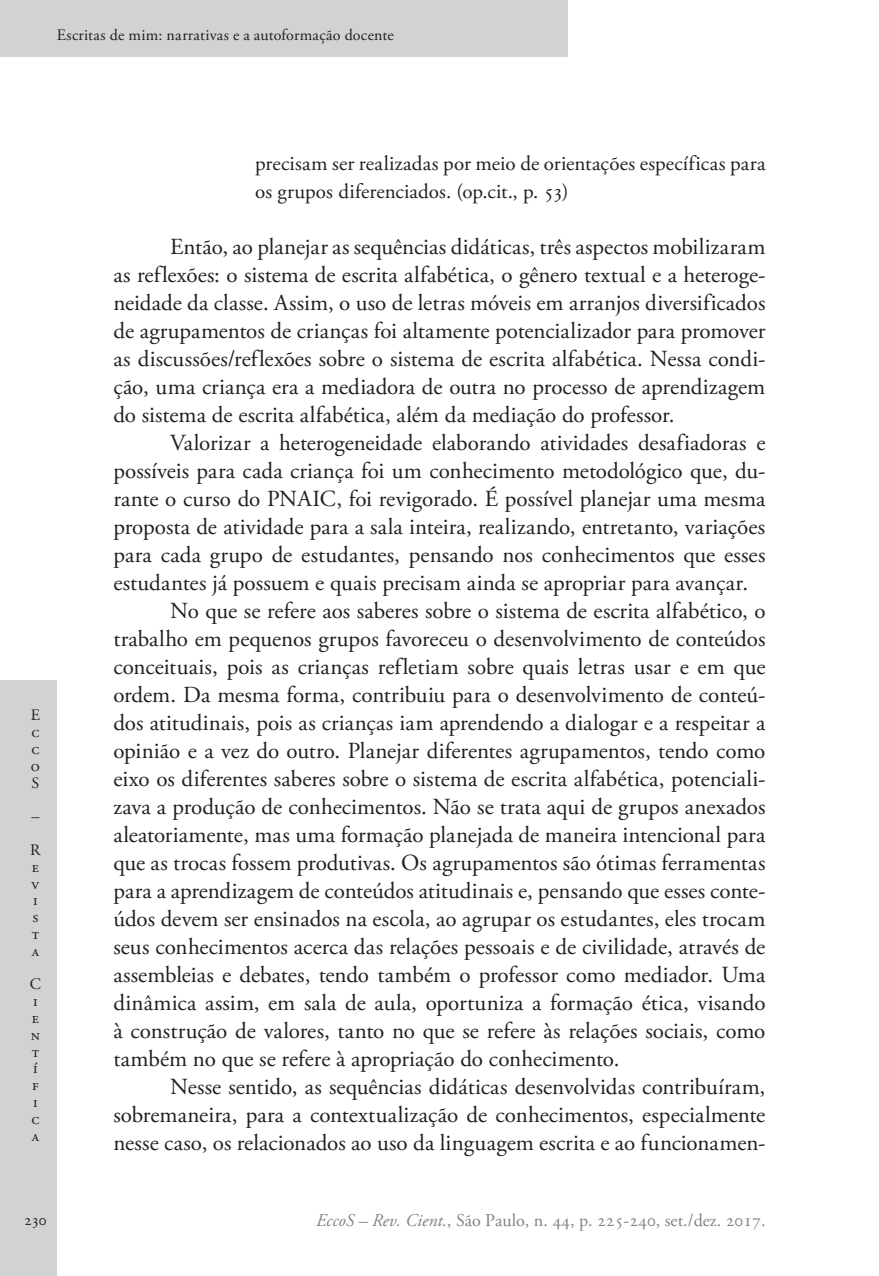
<style>
.page{position:relative;width:879px;height:1276px;background:#fff}
.page>*{position:absolute;margin:0;border:0;box-sizing:border-box;transform-origin:0 0}
.Ec_Normal{font:23px/28px "Adobe Garamond Pro";color:#231f20;text-align:justify}
.Ec_Normal_-_citação{font:21px/28px "Adobe Garamond Pro";letter-spacing:.005em;color:#231f20}
.t1{font:18px "Adobe Garamond Pro";color:#808285}
.t2{font:16px/16.8px "Adobe Garamond Pro";letter-spacing:.015em;color:#231f20;text-align:justify}
.s1{font-style:italic}
</style>
<div class="page">
<div style="left:0;top:680px;width:57px;height:596px;background:#d1d2d4"></div>
<div style="left:0;top:0;width:567px;height:57px;background:#d1d2d4"></div>
<p class="t2" style="left:57px;top:27px;width:339px">Escritas de mim: narrativas e a autoformação docente</p>
<p class="t2" style="left:31px;top:707px;width:11px">E c c o S</p>
<p class="t2" style="left:30px;top:800px;width:12px;line-height:33.6px">–<br>R</p>
<p class="t2" style="left:32px;top:859px;width:9px">e v i s t a</p>
<p class="t2" style="left:30px;top:976px;width:13px;text-align:left">C i e n t í f i c a</p>
<p class="Ec_Normal_-_citação" style="left:255px;top:150px;width:512px">precisam ser realizadas por meio de orientações específicas para os grupos diferenciados. (op.cit., p. 53)</p>
<p class="Ec_Normal" style="left:113px;top:234px;width:653px;text-indent:57px">Então, ao planejar as sequências didáticas, três aspectos mobilizaram as reflexões: o sistema de escrita alfabética, o gênero textual e a heteroge&shy;neidade da classe. Assim, o uso de letras móveis em arranjos diversificados de agrupamentos de crianças foi altamente potencializador para promover as discussões/reflexões sobre o sistema de escrita alfabética. Nessa condi&shy;ção, uma criança era a mediadora de outra no processo de aprendizagem do sistema de escrita alfabética, além da mediação do professor.</p>
<p class="Ec_Normal" style="left:113px;top:430px;width:654px;text-indent:57px">Valorizar a heterogeneidade elaborando atividades desafiadoras e possíveis para cada criança foi um conhecimento metodológico que, du&shy;rante o curso do PNAIC, foi revigorado. É possível planejar uma mesma proposta de atividade para a sala inteira, realizando, entretanto, variações para cada grupo de estudantes, pensando nos conhecimentos que esses estudantes já possuem e quais precisam ainda se apropriar para avançar.</p>
<p class="Ec_Normal" style="left:113px;top:598px;width:653px;text-indent:57px">No que se refere aos saberes sobre o sistema de escrita alfabético, o trabalho em pequenos grupos favoreceu o desenvolvimento de conteúdos conceituais, pois as crianças refletiam sobre quais letras usar e em que ordem. Da mesma forma, contribuiu para o desenvolvimento de conteú&shy;dos atitudinais, pois as crianças iam aprendendo a dialogar e a respeitar a opinião e a vez do outro. Planejar diferentes agrupamentos, tendo como eixo os diferentes saberes sobre o sistema de escrita alfabética, potenciali&shy;zava a produção de conhecimentos. Não se trata aqui de grupos anexados aleatoriamente, mas uma formação planejada de maneira intencional para que as trocas fossem produtivas. Os agrupamentos são ótimas ferramentas para a aprendizagem de conteúdos atitudinais e, pensando que esses conte&shy;údos devem ser ensinados na escola, ao agrupar os estudantes, eles trocam seus conhecimentos acerca das relações pessoais e de civilidade, através de assembleias e debates, tendo também o professor como mediador. Uma dinâmica assim, em sala de aula, oportuniza a formação ética, visando à construção de valores, tanto no que se refere às relações sociais, como também no que se refere à apropriação do conhecimento.</p>
<p class="Ec_Normal" style="left:113px;top:1074px;width:653px;text-indent:57px">Nesse sentido, as sequências didáticas desenvolvidas contribuíram, sobremaneira, para a contextualização de conhecimentos, especialmente nesse caso, os relacionados ao uso da linguagem escrita e ao funcionamen-</p>
<p class="t2" style="left:24px;top:1212px;width:24px">230</p>
<p class="t1" style="left:316px;top:1209px;width:451px"><span class="s1">EccoS – Rev. Cient.</span>, São Paulo, n. 44, p. 225-240, set./dez. 2017.</p>
</div>
